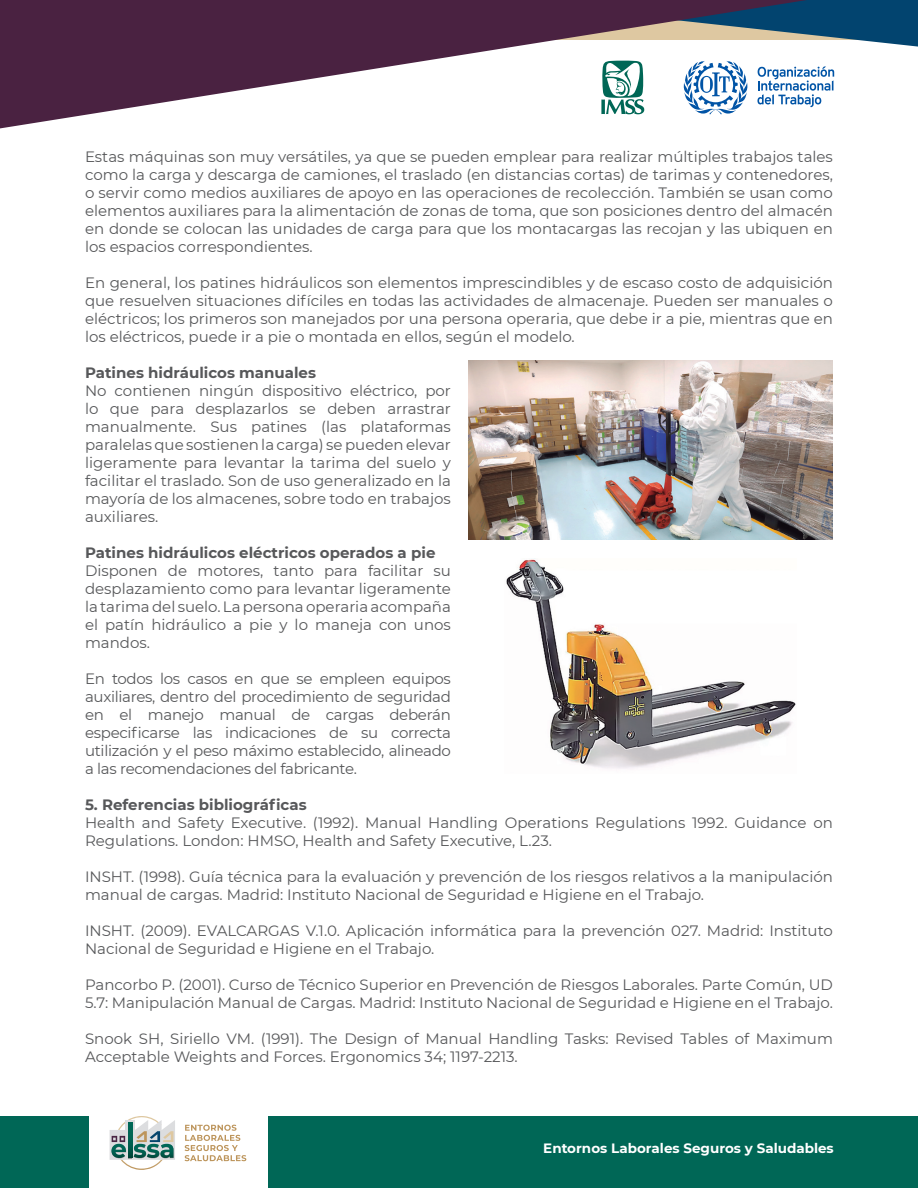
<style>
.page{position:relative;width:918px;height:1188px;background:#fff}
.page>*{position:absolute;margin:0;border:0;box-sizing:border-box;transform-origin:0 0}
.t1{font:15px/18px "Montserrat";color:#57585a;text-align:justify}
.t2{font:700 15px "Montserrat";color:#57585a}
.t3{font:700 13.5px "Montserrat";color:#fff}
</style>
<div class="page">
<div style="left:268px;top:1116px;width:650px;height:72px;background:#006756"></div>
<div style="left:0;top:1116px;width:88px;height:72px;background:#006756"></div>
<svg style="left:0;top:0;width:918px;height:129px"></svg>
<svg style="left:185px;top:1125px;width:61px;height:36px"></svg>
<svg style="left:110px;top:1116px;width:65px;height:54px"></svg>
<img style="left:468px;top:360px;width:365px;height:180px">
<img style="left:506px;top:558px;width:290px;height:211px">
<p class="t1" style="left:85px;top:147px;width:749px">Estas máquinas son muy versátiles, ya que se pueden emplear para realizar múltiples trabajos tales como la carga y descarga de camiones, el traslado (en distancias cortas) de tarimas y contenedores, o servir como medios auxiliares de apoyo en las operaciones de recolección. También se usan como elementos auxiliares para la alimentación de zonas de toma, que son posiciones dentro del almacén en donde se colocan las unidades de carga para que los montacargas las recojan y las ubiquen en los espacios correspondientes.</p>
<p class="t1" style="left:85px;top:273px;width:749px">En general, los patines hidráulicos son elementos imprescindibles y de escaso costo de adquisición que resuelven situaciones difíciles en todas las actividades de almacenaje. Pueden ser manuales o eléctricos; los primeros son manejados por una persona operaria, que debe ir a pie, mientras que en los eléctricos, puede ir a pie o montada en ellos, según el modelo.</p>
<p class="t2" style="left:85px;top:362px;width:233px">Patines hidráulicos manuales</p>
<p class="t1" style="left:85px;top:381px;width:367px">No contienen ningún dispositivo eléctrico, por lo que para desplazarlos se deben arrastrar manualmente. Sus patines (las plataformas paralelas que sostienen la carga) se pueden elevar ligeramente para levantar la tarima del suelo y facilitar el traslado. Son de uso generalizado en la mayoría de los almacenes, sobre todo en trabajos auxiliares.</p>
<p class="t2" style="left:85px;top:542px;width:352px">Patines hidráulicos eléctricos operados a pie</p>
<p class="t1" style="left:85px;top:561px;width:367px">Disponen de motores, tanto para facilitar su desplazamiento como para levantar ligeramente la tarima del suelo. La persona operaria acompaña el patín hidráulico a pie y lo maneja con unos mandos.</p>
<p class="t1" style="left:85px;top:669px;width:367px">En todos los casos en que se empleen equipos auxiliares, dentro del procedimiento de seguridad en el manejo manual de cargas deberán especificarse las indicaciones de su correcta utilización y el peso máximo establecido, alineado a las recomendaciones del fabricante.</p>
<p class="t2" style="left:85px;top:794px;width:223px">5. Referencias bibliográficas</p>
<p class="t1" style="left:85px;top:813px;width:749px">Health and Safety Executive. (1992). Manual Handling Operations Regulations 1992. Guidance on<br>Regulations. London: HMSO, Health and Safety Executive, L.23.</p>
<p class="t1" style="left:85px;top:867px;width:749px">INSHT. (1998). Guía técnica para la evaluación y prevención de los riesgos relativos a la manipulación manual de cargas. Madrid: Instituto Nacional de Seguridad e Higiene en el Trabajo.</p>
<p class="t1" style="left:85px;top:921px;width:749px">INSHT. (2009). EVALCARGAS V.1.0. Aplicación informática para la prevención 027. Madrid: Instituto<br>Nacional de Seguridad e Higiene en el Trabajo.</p>
<p class="t1" style="left:85px;top:975px;width:749px">Pancorbo P. (2001). Curso de Técnico Superior en Prevención de Riesgos Laborales. Parte Común, UD<br>5.7: Manipulación Manual de Cargas. Madrid: Instituto Nacional de Seguridad e Higiene en el Trabajo.</p>
<p class="t1" style="left:85px;top:1029px;width:749px">Snook SH, Siriello VM. (1991). The Design of Manual Handling Tasks: Revised Tables of Maximum<br>Acceptable Weights and Forces. Ergonomics 34; 1197-2213.</p>
<p class="t3" style="left:543px;top:1138px;width:292px">Entornos Laborales Seguros y Saludables</p>
</div>
